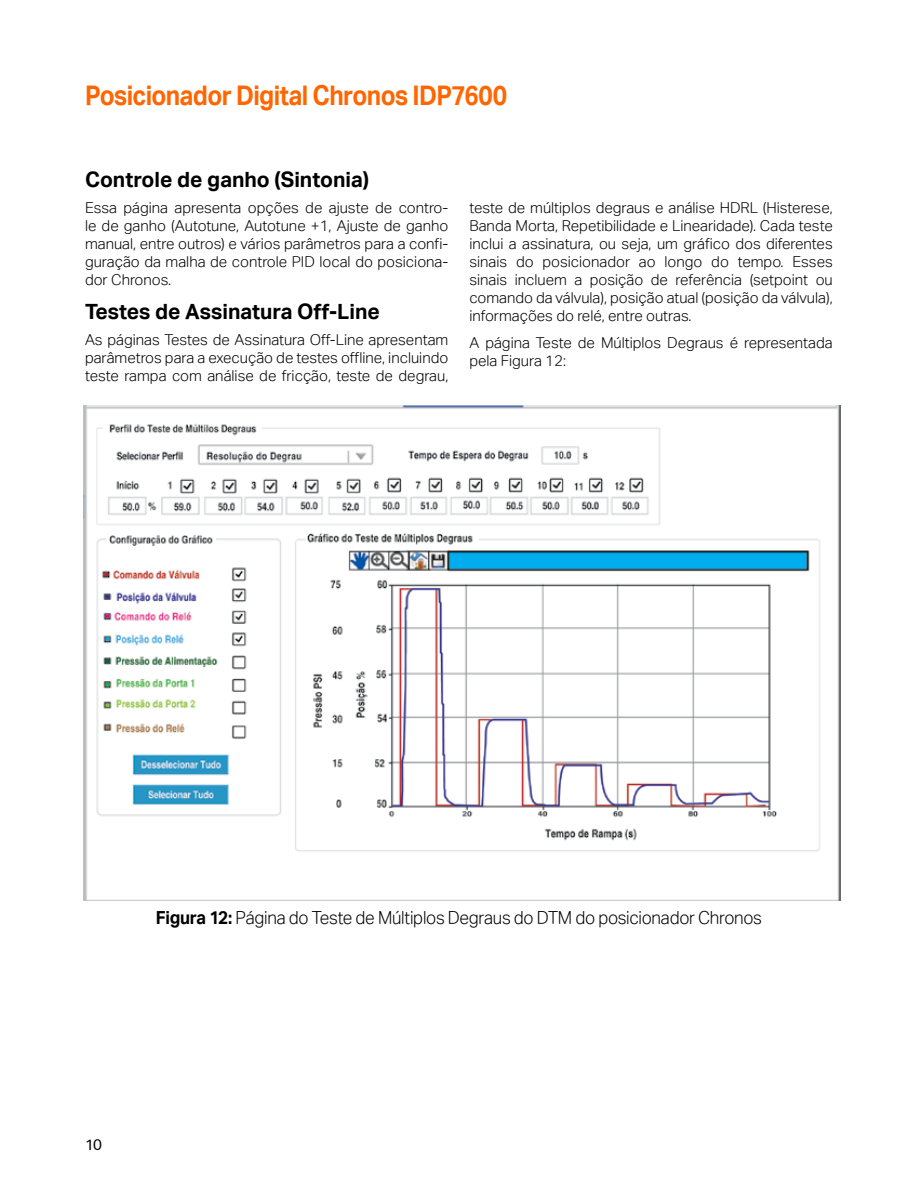
<style>
.page{position:relative;width:918px;height:1188px;background:#fff}
.page>*{position:absolute;margin:0;border:0;box-sizing:border-box;transform-origin:0 0}
.t1{font:700 27px "Aktiv Grotesk W01";letter-spacing:-.025em;color:#f60;scale:.9 1}
.t2{font:700 21px "Aktiv Grotesk W01";color:#000}
.t3{font:300 18px "Aktiv Grotesk W01";letter-spacing:-.015em;color:#000;scale:.95 1}
.t4{font:300 15px/18px "Aktiv Grotesk W01";color:#000;text-align:justify}
.t5{font:15px "Aktiv Grotesk W01";color:#000}
.s1{font-weight:700}
</style>
<div class="page">
<img style="left:83px;top:405px;width:757px;height:496px">
<h1 class="t1" style="left:85px;top:80px;width:471px">Posicionador Digital Chronos IDP7600</h1>
<h2 class="t2" style="left:85px;top:167px;width:286px">Controle de ganho (Sintonia)</h2>
<p class="t4" style="left:85px;top:199px;width:365px">Essa página apresenta opções de ajuste de contro&shy;le de ganho (Autotune, Autotune +1, Ajuste de ganho manual, entre outros) e vários parâmetros para a confi&shy;guração da malha de controle PID local do posiciona&shy;dor Chronos.</p>
<h2 class="t2" style="left:85px;top:300px;width:296px">Testes de Assinatura Off-Line</h2>
<p class="t4" style="left:85px;top:331px;width:365px">As páginas Testes de Assinatura Off-Line apresentam parâmetros para a execução de testes offline, incluindo teste rampa com análise de fricção, teste de degrau,</p>
<p class="t4" style="left:469px;top:199px;width:365px">teste de múltiplos degraus e análise HDRL (Histerese, Banda Morta, Repetibilidade e Linearidade). Cada teste inclui a assinatura, ou seja, um gráfico dos diferentes sinais do posicionador ao longo do tempo. Esses sinais incluem a posição de referência (setpoint ou comando da válvula), posição atual (posição da válvula), informações do relé, entre outras.</p>
<p class="t4" style="left:469px;top:334px;width:365px">A página Teste de Múltiplos Degraus é representada pela Figura 12:</p>
<p class="t3" style="left:156px;top:908px;width:640px"><span class="s1">Figura 12:</span> Página do Teste de Múltiplos Degraus do DTM do posicionador Chronos</p>
<p class="t5" style="left:85px;top:1136px;width:19px">10</p>
</div>
